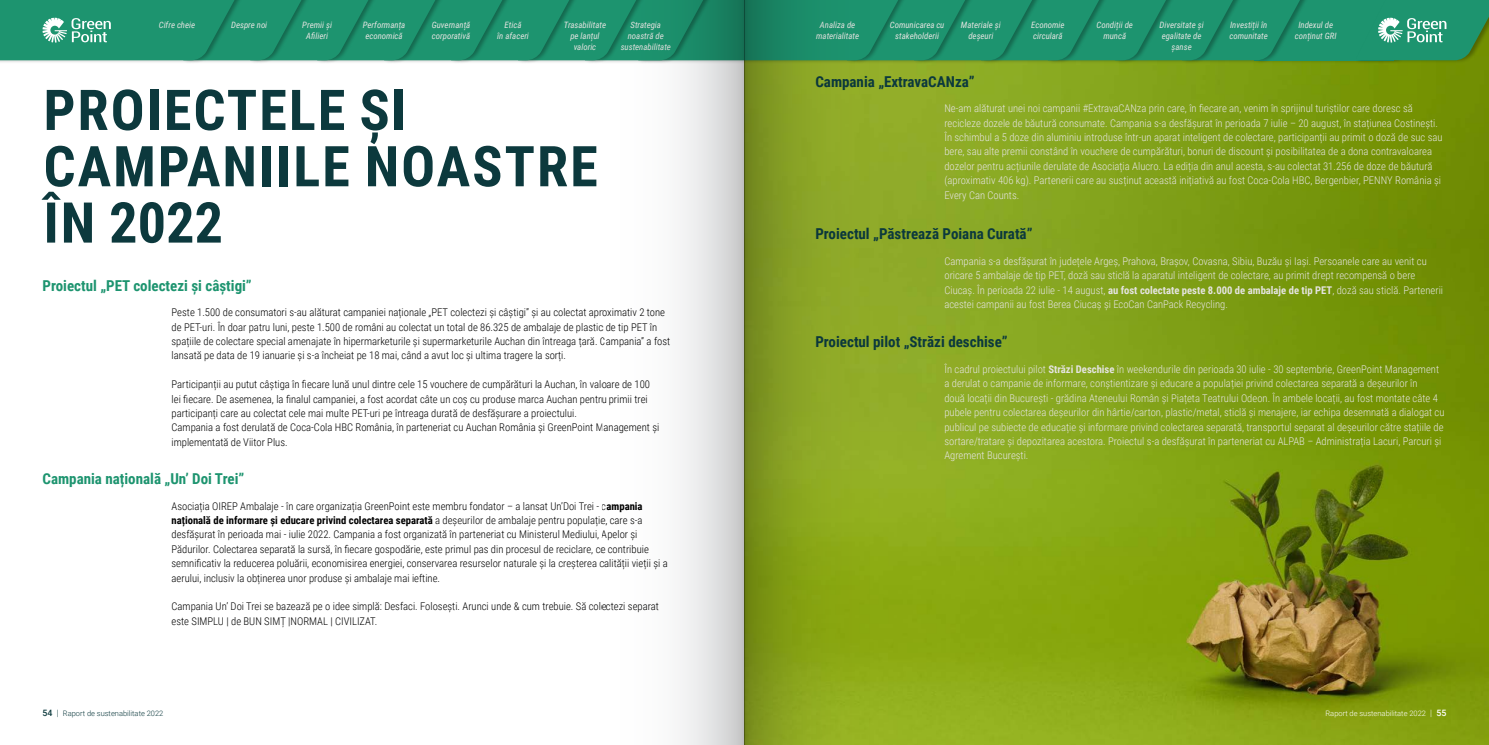
<style>
.page{position:relative;width:1489px;height:745px;background:#fff}
.page>*{position:absolute;margin:0;border:0;box-sizing:border-box;transform-origin:0 0}
.t1{font:700 56.25px/56.2px "Roboto Condensed";letter-spacing:.035em;color:#0c393d}
.t2{font:700 15px "Roboto Condensed";color:#0c393d}
.t3{font:700 15px "Roboto Condensed";color:#1d946f}
.t4{font:300 10.62px/14.4px "Roboto Condensed";color:#e5e4e1}
.t5{font:300 10.62px/14.4px "Roboto Condensed";color:#000}
.t6{font:italic 8.75px/11.2px "Roboto Condensed";color:#e5e4e1;text-align:center}
.t7{font:300 7.5px "Roboto";color:#0c393d}
.t8{font:300 7.5px "Roboto";color:#fff}
.s1{font-weight:700}
.s2{font-weight:500;font-size:8.75px}
.s3{font-size:8.75px}
</style>
<div class="page">
<img style="left:886px;top:64px;width:602px;height:680px">
<div style="left:1254px;top:0;width:140px;height:60px;background:#1d946f"></div>
<div style="left:1354px;top:0;width:134px;height:64px;background:#000;opacity:.3"></div>
<div style="left:1181px;top:0;width:131px;height:64px;background:#000;opacity:.3"></div>
<div style="left:1114px;top:0;width:131px;height:64px;background:#000;opacity:.3"></div>
<div style="left:1047px;top:0;width:131px;height:64px;background:#000;opacity:.3"></div>
<div style="left:980px;top:0;width:131px;height:64px;background:#000;opacity:.3"></div>
<div style="left:914px;top:0;width:131px;height:64px;background:#000;opacity:.3"></div>
<div style="left:847px;top:0;width:131px;height:64px;background:#000;opacity:.3"></div>
<div style="left:451px;top:0;width:131px;height:64px;background:#000;opacity:.3"></div>
<div style="left:384px;top:0;width:131px;height:64px;background:#000;opacity:.3"></div>
<div style="left:317px;top:0;width:131px;height:64px;background:#000;opacity:.3"></div>
<div style="left:250px;top:0;width:131px;height:64px;background:#000;opacity:.3"></div>
<div style="left:183px;top:0;width:131px;height:64px;background:#000;opacity:.3"></div>
<div style="left:0;top:0;width:247px;height:64px;background:#000;opacity:.3"></div>
<svg style="left:1354px;top:0;width:134px;height:60px"></svg>
<svg style="left:0;top:0;width:1305px;height:60px;background:#1e926e"></svg>
<svg style="left:744px;top:0;width:142px;height:744px;background:#7e9f25"></svg>
<svg style="left:602px;top:0;width:142px;height:744px"></svg>
<p class="t6" style="left:159px;top:18px;width:38px">Cifre cheie</p>
<p class="t6" style="left:231px;top:19px;width:38px">Despre noi</p>
<p class="t6" style="left:302px;top:19px;width:31px">Premii și<br>Afilieri</p>
<p class="t6" style="left:363px;top:19px;width:44px;text-align:left">Performanța economică</p>
<p class="t6" style="left:432px;top:19px;width:40px;text-align:left">Guvernanță corporativă</p>
<p class="t6" style="left:497px;top:19px;width:33px">Etică<br>în afaceri</p>
<p class="t6" style="left:564px;top:19px;width:44px">Trasabilitate pe lanțul valoric</p>
<p class="t6" style="left:620px;top:19px;width:52px">Strategia noastră de sustenabilitate</p>
<h1 class="t1" style="left:44px;top:80px;width:555px">PROIECTELE ȘI<br>CAMPANIILE NOASTRE<br>ÎN 2022</h1>
<h2 class="t3" style="left:43px;top:274px;width:211px">Proiectul „PET colectezi și câștigi”</h2>
<p class="t5" style="left:171px;top:305px;width:500px">Peste 1.500 de consumatori s-au alăturat campaniei naționale „PET colectezi și câștigi” și au colectat aproximativ 2 tone de PET-uri. În doar patru luni, peste 1.500 de români au colectat un total de 86.325 de ambalaje de plastic de tip PET în spațiile de colectare special amenajate în hipermarketurile și supermarketurile Auchan din întreaga țară. Campania” a fost lansată pe data de 19 ianuarie și s-a încheiat pe 18 mai, când a avut loc și ultima tragere la sorți.</p>
<p class="t5" style="left:171px;top:376px;width:489px">Participanții au putut câștiga în fiecare lună unul dintre cele 15 vouchere de cumpărături la Auchan, în valoare de 100 lei fiecare. De asemenea, la finalul campaniei, a fost acordat câte un coș cu produse marca Auchan pentru primii trei participanți care au colectat cele mai multe PET-uri pe întreaga durată de desfășurare a proiectului.<br>Campania a fost derulată de Coca-Cola HBC România, în parteneriat cu Auchan România și GreenPoint Management și implementată de Viitor Plus.</p>
<h2 class="t3" style="left:43px;top:468px;width:203px">Campania națională „Un’ Doi Trei”</h2>
<p class="t5" style="left:171px;top:498px;width:497px">Asociația OIREP Ambalaje - în care organizația GreenPoint este membru fondator – a lansat Un’Doi Trei - c<span class="s1">ampania națională de informare și educare privind colectarea separată</span> a deșeurilor de ambalaje pentru populație, care s-a desfășurat în perioada mai - iulie 2022. Campania a fost organizată în parteneriat cu Ministerul Mediului, Apelor și Pădurilor. Colectarea separată la sursă, în fiecare gospodărie, este primul pas din procesul de reciclare, ce contribuie semnificativ la reducerea poluării, economisirea energiei, conservarea resurselor naturale și la creșterea calității vieții și a aerului, inclusiv la obținerea unor produse și ambalaje mai ieftine.</p>
<p class="t5" style="left:171px;top:598px;width:488px">Campania Un’ Doi Trei se bazează pe o idee simplă: Desfaci. Folosești. Arunci unde &amp; cum trebuie. Să colectezi separat este SIMPLU | de BUN SIMȚ |NORMAL | CIVILIZAT.</p>
<p class="t6" style="left:816px;top:19px;width:45px">Analiza de materialitate</p>
<p class="t6" style="left:889px;top:19px;width:56px">Comunicarea cu stakeholderii</p>
<p class="t6" style="left:960px;top:19px;width:41px">Materiale și deșeuri</p>
<p class="t6" style="left:1031px;top:19px;width:35px;text-align:left">Economie circulară</p>
<p class="t6" style="left:1096px;top:19px;width:38px">Condiții de muncă</p>
<p class="t6" style="left:1159px;top:19px;width:46px">Diversitate și egalitate de șanse</p>
<p class="t6" style="left:1229px;top:19px;width:40px;text-align:left">Investiții în comunitate</p>
<p class="t6" style="left:1294px;top:19px;width:43px">Indexul de conținut GRI</p>
<h2 class="t2" style="left:815px;top:71px;width:161px">Campania „ExtravaCANza”</h2>
<p class="t4" style="left:944px;top:101px;width:499px">Ne-am alăturat unei noi campanii #ExtravaCANza prin care, în fiecare an, venim în sprijinul turiștilor care doresc să recicleze dozele de băutură consumate. Campania s-a desfășurat în perioada 7 iulie – 20 august, în stațiunea Costinești.<br>În schimbul a 5 doze din aluminiu introduse într-un aparat inteligent de colectare, participanții au primit o doză de suc sau bere, sau alte premii constând în vouchere de cumpărături, bonuri de discount și posibilitatea de a dona contravaloarea dozelor pentru acțiunile derulate de Asociația Alucro. La ediția din anul acesta, s-au colectat 31.256 de doze de băutură (aproximativ 406 kg). Partenerii care au susținut această inițiativă au fost Coca-Cola HBC, Bergenbier, PENNY România și Every Can Counts.</p>
<h2 class="t2" style="left:815px;top:223px;width:219px">Proiectul „Păstrează Poiana Curată”</h2>
<p class="t4" style="left:944px;top:253px;width:500px">Campania s-a desfășurat în județele Argeș, Prahova, Brașov, Covasna, Sibiu, Buzău și Iași. Persoanele care au venit cu oricare 5 ambalaje de tip PET, doză sau sticlă la aparatul inteligent de colectare, au primit drept recompensă o bere Ciucaș. În perioada 22 iulie - 14 august, <span class="s1">au fost colectate peste 8.000 de ambalaje de tip PET</span>, doză sau sticlă. Partenerii acestei campanii au fost Berea Ciucaș și EcoCan CanPack Recycling.</p>
<h2 class="t2" style="left:815px;top:331px;width:194px">Proiectul pilot „Străzi deschise”</h2>
<p class="t4" style="left:944px;top:361px;width:501px">În cadrul proiectului pilot <span class="s1">Străzi Deschise</span> în weekendurile din perioada 30 iulie - 30 septembrie, GreenPoint Management a derulat o campanie de informare, conștientizare și educare a populației privind colectarea separată a deșeurilor în<br>două locații din București - grădina Ateneului Român și Piațeta Teatrului Odeon. În ambele locații, au fost montate câte 4 pubele pentru colectarea deșeurilor din hârtie/carton, plastic/metal, sticlă și menajere, iar echipa desemnată a dialogat cu publicul pe subiecte de educație și informare privind colectarea separată, transportul separat al deșeurilor către stațiile de sortare/tratare și depozitarea acestora. Proiectul s-a desfășurat în parteneriat cu ALPAB – Administrația Lacuri, Parcuri și Agrement București.</p>
<p class="t7" style="left:43px;top:707px;width:122px"><span class="s2">54</span> <span class="s3">|</span> Raport de sustenabilitate 2022</p>
<p class="t8" style="left:1325px;top:707px;width:122px">Raport de sustenabilitate 2022 <span class="s3">|</span> <span class="s2">55</span></p>
</div>
